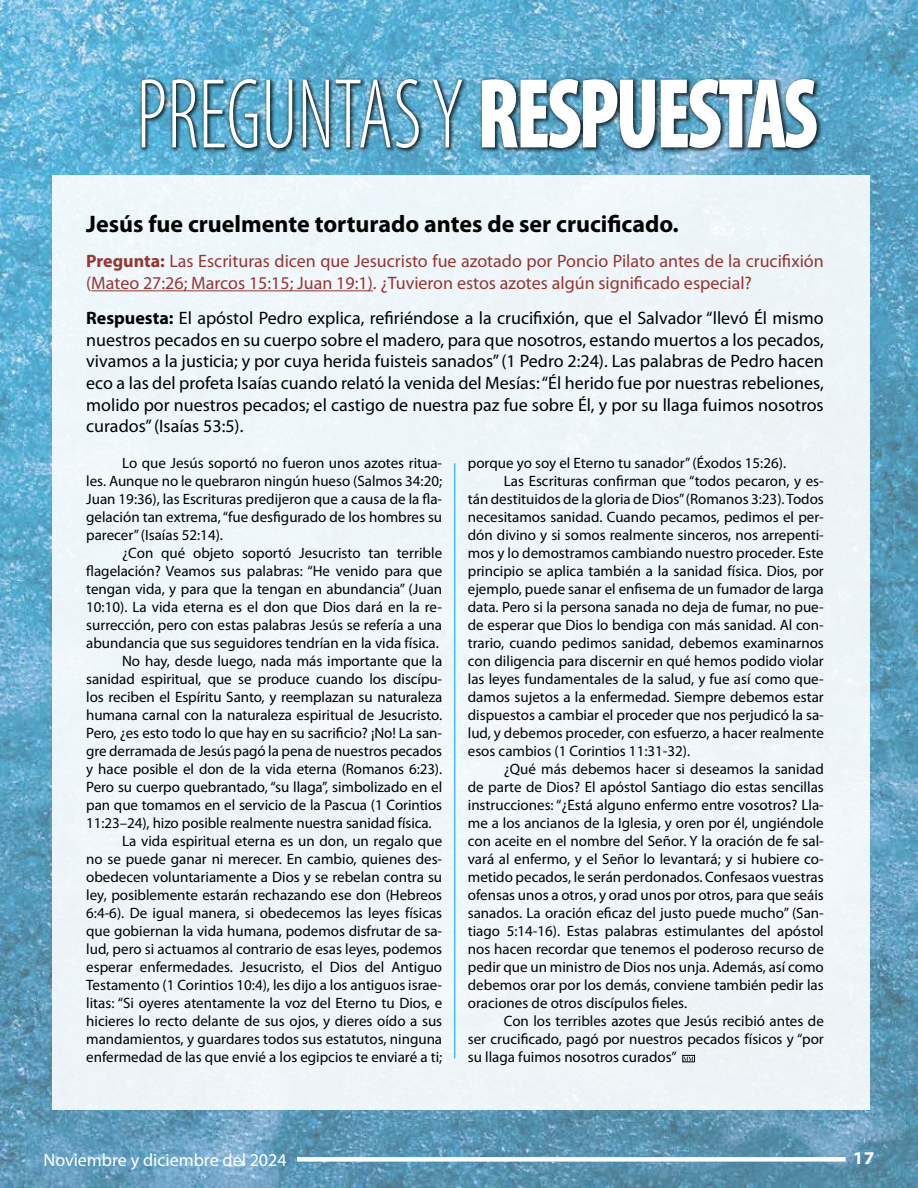
<style>
.page{position:relative;width:918px;height:1188px;background:#fff}
.page>*{position:absolute;margin:0;border:0;box-sizing:border-box;transform-origin:0 0}
.t1{font:300 condensed 100.5px "Myriad Pro";color:#fff;scale:.84 1}
.t2{font:700 24px "Myriad Pro";color:#000}
.t3{font:18px/21.6px "Myriad Pro";color:#000;text-align:justify}
.t4{font:18px/21.6px "Myriad Pro";color:#953634}
.t5{font:18px "Myriad Pro";color:#fff}
.t6{font:700 semi-expanded 18px "Myriad Pro";color:#fff}
.t7{font:15px/18px "Myriad Pro";color:#000;text-align:justify}
.s1{font-weight:900}
.s2{font-weight:700}
</style>
<div class="page">
<img style="left:0;top:0;width:918px;height:1188px">
<div style="left:297px;top:1157px;width:549px;height:5px;background:#fff"></div>
<div style="left:139px;top:76px;width:684px;height:79px;background:#000;opacity:.75"></div>
<div style="left:53px;top:175px;width:817px;height:935px;background:#eef5f9"></div>
<hr style="left:91px;top:290px;width:282px;height:1px;background:#953634">
<div style="left:683px;top:1055px;width:12px;height:7px;border:1px solid #000"></div>
<svg style="left:683px;top:1057px;width:11px;height:4px"></svg>
<hr style="left:454px;top:463px;width:1px;height:595px;background:#3cbfee">
<h1 class="t1" style="left:137px;top:55px;width:813px">PREGUNTAS Y <span class="s1">RESPUESTAS</span></h1>
<h2 class="t2" style="left:86px;top:209px;width:594px">Jesús fue cruelmente torturado antes de ser crucificado.</h2>
<p class="t4" style="left:86px;top:250px;width:739px"><span class="s2">Pregunta:</span> Las Escrituras dicen que Jesucristo fue azotado por Poncio Pilato antes de la crucifixión (Mateo 27:26; Marcos 15:15; Juan 19:1). ¿Tuvieron estos azotes algún significado especial?</p>
<p class="t3" style="left:86px;top:307px;width:739px"><span class="s2">Respuesta:</span> El apóstol Pedro explica, refiriéndose a la crucifixión, que el Salvador “llevó Él mismo nuestros pecados en su cuerpo sobre el madero, para que nosotros, estando muertos a los pecados, vivamos a la justicia; y por cuya herida fuisteis sanados” (1 Pedro 2:24). Las palabras de Pedro hacen eco a las del profeta Isaías cuando relató la venida del Mesías: “Él herido fue por nuestras rebeliones, molido por nuestros pecados; el castigo de nuestra paz fue sobre Él, y por su llaga fuimos nosotros curados” (Isaías 53:5).</p>
<p class="t7" style="left:86px;top:454px;width:358px;text-indent:36px">Lo que Jesús soportó no fueron unos azotes ritua&shy;les. Aunque no le quebraron ningún hueso (Salmos 34:20; Juan 19:36), las Escrituras predijeron que a causa de la fla&shy;gelación tan extrema, “fue desfigurado de los hombres su parecer” (Isaías 52:14).</p>
<p class="t7" style="left:122px;top:544px;width:322px">¿Con qué objeto soportó Jesucristo tan terrible</p>
<p class="t7" style="left:86px;top:562px;width:358px">flagelación? Veamos sus palabras: “He venido para que</p>
<p class="t7" style="left:86px;top:580px;width:358px">tengan vida, y para que la tengan en abundancia” (Juan</p>
<p class="t7" style="left:86px;top:598px;width:358px">10:10). La vida eterna es el don que Dios dará en la re-</p>
<p class="t7" style="left:86px;top:616px;width:357px">surrección, pero con estas palabras Jesús se refería a una</p>
<p class="t7" style="left:86px;top:634px;width:354px">abundancia que sus seguidores tendrían en la vida física.</p>
<p class="t7" style="left:122px;top:652px;width:322px">No hay, desde luego, nada más importante que la</p>
<p class="t7" style="left:86px;top:670px;width:358px">sanidad espiritual, que se produce cuando los discípu-</p>
<p class="t7" style="left:86px;top:688px;width:358px">los reciben el Espíritu Santo, y reemplazan su naturaleza</p>
<p class="t7" style="left:86px;top:706px;width:358px">humana carnal con la naturaleza espiritual de Jesucristo.</p>
<p class="t7" style="left:86px;top:724px;width:357px">Pero, ¿es esto todo lo que hay en su sacrificio? ¡No! La san-</p>
<p class="t7" style="left:86px;top:742px;width:358px">gre derramada de Jesús pagó la pena de nuestros pecados</p>
<p class="t7" style="left:86px;top:760px;width:358px">y hace posible el don de la vida eterna (Romanos 6:23).</p>
<p class="t7" style="left:86px;top:778px;width:358px">Pero su cuerpo quebrantado, “su llaga”, simbolizado en el</p>
<p class="t7" style="left:86px;top:796px;width:357px">pan que tomamos en el servicio de la Pascua (1 Corintios</p>
<p class="t7" style="left:86px;top:814px;width:347px">11:23–24), hizo posible realmente nuestra sanidad física.</p>
<p class="t7" style="left:122px;top:832px;width:322px">La vida espiritual eterna es un don, un regalo que</p>
<p class="t7" style="left:86px;top:850px;width:358px">no se puede ganar ni merecer. En cambio, quienes des-</p>
<p class="t7" style="left:86px;top:868px;width:358px">obedecen voluntariamente a Dios y se rebelan contra su</p>
<p class="t7" style="left:86px;top:886px;width:357px">ley, posiblemente estarán rechazando ese don (Hebreos</p>
<p class="t7" style="left:86px;top:904px;width:358px">6:4-6). De igual manera, si obedecemos las leyes físicas</p>
<p class="t7" style="left:86px;top:922px;width:358px">que gobiernan la vida humana, podemos disfrutar de sa-</p>
<p class="t7" style="left:86px;top:940px;width:358px">lud, pero si actuamos al contrario de esas leyes, podemos</p>
<p class="t7" style="left:86px;top:958px;width:358px">esperar enfermedades. Jesucristo, el Dios del Antiguo</p>
<p class="t7" style="left:86px;top:976px;width:358px">Testamento (1 Corintios 10:4), les dijo a los antiguos israe-</p>
<p class="t7" style="left:86px;top:994px;width:358px">litas: “Si oyeres atentamente la voz del Eterno tu Dios, e</p>
<p class="t7" style="left:86px;top:1012px;width:358px">hicieres lo recto delante de sus ojos, y dieres oído a sus</p>
<p class="t7" style="left:86px;top:1030px;width:358px">mandamientos, y guardares todos sus estatutos, ninguna</p>
<p class="t7" style="left:86px;top:1048px;width:358px">enfermedad de las que envié a los egipcios te enviaré a ti;</p>
<p class="t7" style="left:468px;top:454px;width:320px">porque yo soy el Eterno tu sanador” (Éxodos 15:26).</p>
<p class="t7" style="left:504px;top:472px;width:322px">Las Escrituras confirman que “todos pecaron, y es-</p>
<p class="t7" style="left:468px;top:490px;width:358px">tán destituidos de la gloria de Dios” (Romanos 3:23). Todos</p>
<p class="t7" style="left:468px;top:508px;width:358px">necesitamos sanidad. Cuando pecamos, pedimos el per-</p>
<p class="t7" style="left:468px;top:526px;width:358px">dón divino y si somos realmente sinceros, nos arrepenti-</p>
<p class="t7" style="left:468px;top:544px;width:358px">mos y lo demostramos cambiando nuestro proceder. Este</p>
<p class="t7" style="left:468px;top:562px;width:358px">principio se aplica también a la sanidad física. Dios, por</p>
<p class="t7" style="left:468px;top:580px;width:357px">ejemplo, puede sanar el enfisema de un fumador de larga</p>
<p class="t7" style="left:468px;top:598px;width:358px">data. Pero si la persona sanada no deja de fumar, no pue-</p>
<p class="t7" style="left:468px;top:616px;width:357px">de esperar que Dios lo bendiga con más sanidad. Al con-</p>
<p class="t7" style="left:468px;top:634px;width:358px">trario, cuando pedimos sanidad, debemos examinarnos</p>
<p class="t7" style="left:468px;top:652px;width:357px">con diligencia para discernir en qué hemos podido violar</p>
<p class="t7" style="left:468px;top:670px;width:358px">las leyes fundamentales de la salud, y fue así como que-</p>
<p class="t7" style="left:468px;top:688px;width:357px">damos sujetos a la enfermedad. Siempre debemos estar</p>
<p class="t7" style="left:468px;top:706px;width:358px">dispuestos a cambiar el proceder que nos perjudicó la sa-</p>
<p class="t7" style="left:468px;top:724px;width:358px">lud, y debemos proceder, con esfuerzo, a hacer realmente</p>
<p class="t7" style="left:468px;top:742px;width:224px">esos cambios (1 Corintios 11:31-32).</p>
<p class="t7" style="left:504px;top:760px;width:322px">¿Qué más debemos hacer si deseamos la sanidad</p>
<p class="t7" style="left:468px;top:778px;width:358px">de parte de Dios? El apóstol Santiago dio estas sencillas</p>
<p class="t7" style="left:468px;top:796px;width:358px">instrucciones: “¿Está alguno enfermo entre vosotros? Lla-</p>
<p class="t7" style="left:468px;top:814px;width:358px">me a los ancianos de la Iglesia, y oren por él, ungiéndole</p>
<p class="t7" style="left:468px;top:832px;width:358px">con aceite en el nombre del Señor. Y la oración de fe sal-</p>
<p class="t7" style="left:468px;top:850px;width:358px">vará al enfermo, y el Señor lo levantará; y si hubiere co-</p>
<p class="t7" style="left:468px;top:868px;width:357px">metido pecados, le serán perdonados. Confesaos vuestras</p>
<p class="t7" style="left:468px;top:886px;width:357px">ofensas unos a otros, y orad unos por otros, para que seáis</p>
<p class="t7" style="left:468px;top:904px;width:358px">sanados. La oración eficaz del justo puede mucho” (San-</p>
<p class="t7" style="left:468px;top:922px;width:357px">tiago 5:14-16). Estas palabras estimulantes del apóstol</p>
<p class="t7" style="left:468px;top:940px;width:358px">nos hacen recordar que tenemos el poderoso recurso de</p>
<p class="t7" style="left:468px;top:958px;width:357px">pedir que un ministro de Dios nos unja. Además, así como</p>
<p class="t7" style="left:468px;top:976px;width:357px">debemos orar por los demás, conviene también pedir las</p>
<p class="t7" style="left:468px;top:994px;width:221px">oraciones de otros discípulos fieles.</p>
<p class="t7" style="left:504px;top:1012px;width:322px">Con los terribles azotes que Jesús recibió antes de</p>
<p class="t7" style="left:468px;top:1030px;width:357px">ser crucificado, pagó por nuestros pecados físicos y “por</p>
<p class="t7" style="left:468px;top:1048px;width:211px">su llaga fuimos nosotros curados”</p>
<p class="t5" style="left:43px;top:1149px;width:245px">Noviembre y diciembre del 2024</p>
<p class="t6" style="left:853px;top:1146px;width:23px">17</p>
</div>
